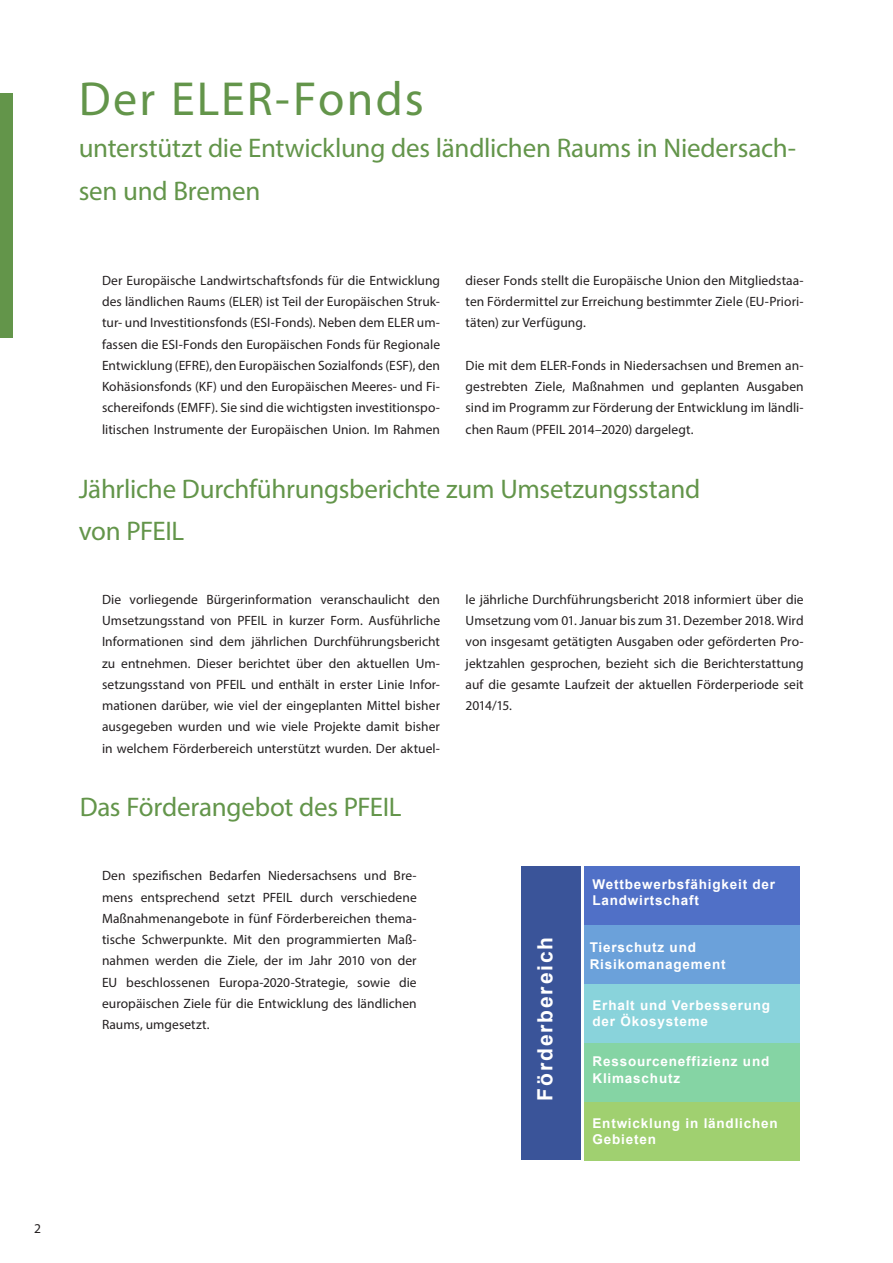
<style>
.page{position:relative;width:893px;height:1263px;background:#fff}
.page>*{position:absolute;margin:0;border:0;box-sizing:border-box;transform-origin:0 0}
.t1{font:48px "Myriad Pro";letter-spacing:.04em;color:#63954a}
.t2{font:27px/42.5px "Myriad Pro";letter-spacing:-.01em;color:#63954a}
.t3{font:700 21px "Arial";letter-spacing:.09em;color:#fff}
.t4{font:13.5px/21.3px "Myriad Pro";letter-spacing:.005em;color:#231f20;text-align:justify}
.t5{font:700 13.5px/16.2px "Arial";letter-spacing:.06em;color:#fff}
</style>
<div class="page">
<div style="left:0;top:94px;width:13px;height:244px;background:#63954a"></div>
<div style="left:584px;top:866px;width:216px;height:58px;background:#5070c7"></div>
<div style="left:584px;top:1102px;width:216px;height:58px;background:#a0d070"></div>
<div style="left:584px;top:925px;width:216px;height:58px;background:#6ba1da"></div>
<div style="left:584px;top:984px;width:216px;height:58px;background:#89d3db"></div>
<div style="left:584px;top:1043px;width:216px;height:58px;background:#85d4a4"></div>
<div style="left:521px;top:866px;width:59px;height:294px;background:#3a5499"></div>
<p class="t4" style="left:34px;top:1218px;width:8px">2</p>
<p class="t1" style="left:79px;top:69px;width:347px">Der ELER-Fonds</p>
<p class="t2" style="left:79px;top:127px;width:719px">unterstützt die Entwicklung des ländlichen Raums in Niedersach&shy;sen und Bremen</p>
<p class="t4" style="left:102px;top:269px;width:340px">Der Europäische Landwirtschaftsfonds für die Entwicklung des ländlichen Raums (ELER) ist Teil der Europäischen Struk&shy;tur- und Investitionsfonds (ESI-Fonds). Neben dem ELER um&shy;fassen die ESI-Fonds den Europäischen Fonds für Regionale Entwicklung (EFRE), den Europäischen Sozialfonds (ESF), den Kohäsionsfonds (KF) und den Europäischen Meeres- und Fi&shy;schereifonds (EMFF). Sie sind die wichtigsten investitionspo&shy;litischen Instrumente der Europäischen Union. Im Rahmen</p>
<p class="t4" style="left:466px;top:269px;width:340px">dieser Fonds stellt die Europäische Union den Mitgliedstaa&shy;ten Fördermittel zur Erreichung bestimmter Ziele (EU-Priori&shy;täten) zur Verfügung.</p>
<p class="t4" style="left:466px;top:355px;width:340px">Die mit dem ELER-Fonds in Niedersachsen und Bremen an&shy;gestrebten Ziele, Maßnahmen und geplanten Ausgaben sind im Programm zur Förderung der Entwicklung im ländli&shy;chen Raum (PFEIL 2014–2020) dargelegt.</p>
<p class="t2" style="left:79px;top:467px;width:623px">Jährliche Durchführungsberichte zum Umsetzungsstand von PFEIL</p>
<p class="t4" style="left:102px;top:588px;width:340px">Die vorliegende Bürgerinformation veranschaulicht den Umsetzungsstand von PFEIL in kurzer Form. Ausführliche Informationen sind dem jährlichen Durchführungsbericht zu entnehmen. Dieser berichtet über den aktuellen Um&shy;setzungsstand von PFEIL und enthält in erster Linie Infor&shy;mationen darüber, wie viel der eingeplanten Mittel bisher ausgegeben wurden und wie viele Projekte damit bisher in welchem Förderbereich unterstützt wurden. Der aktuel-</p>
<p class="t4" style="left:466px;top:588px;width:340px">le jährliche Durchführungsbericht 2018 informiert über die Umsetzung vom 01. Januar bis zum 31. Dezember 2018. Wird von insgesamt getätigten Ausgaben oder geförderten Pro&shy;jektzahlen gesprochen, bezieht sich die Berichterstattung auf die gesamte Laufzeit der aktuellen Förderperiode seit 2014/15.</p>
<p class="t2" style="left:80px;top:786px;width:323px">Das Förderangebot des PFEIL</p>
<p class="t4" style="left:102px;top:865px;width:316px">Den spezifischen Bedarfen Niedersachsens und Bre&shy;mens entsprechend setzt PFEIL durch verschiedene Maßnahmenangebote in fünf Förderbereichen thema&shy;tische Schwerpunkte. Mit den programmierten Maß&shy;nahmen werden die Ziele, der im Jahr 2010 von der EU beschlossenen Europa-2020-Strategie, sowie die europäischen Ziele für die Entwicklung des ländlichen Raums, umgesetzt.</p>
<p class="t3" style="left:530px;top:1101px;width:165px;rotate:-90deg">Förderbereich</p>
<p class="t5" style="left:592px;top:876px;width:184px">Wettbewerbsfähigkeit der</p>
<p class="t5" style="left:592px;top:892px;width:108px">Landwirtschaft</p>
<p class="t5" style="left:590px;top:939px;width:108px">Tierschutz und</p>
<p class="t5" style="left:590px;top:956px;width:137px">Risikomanagement</p>
<p class="t5" style="left:592px;top:997px;width:179px">Erhalt und Verbesserung der Ökosysteme</p>
<p class="t5" style="left:592px;top:1054px;width:178px">Ressourceneffizienz und<br>Klimaschutz</p>
<p class="t5" style="left:592px;top:1115px;width:187px">Entwicklung in ländlichen<br>Gebieten</p>
</div>
